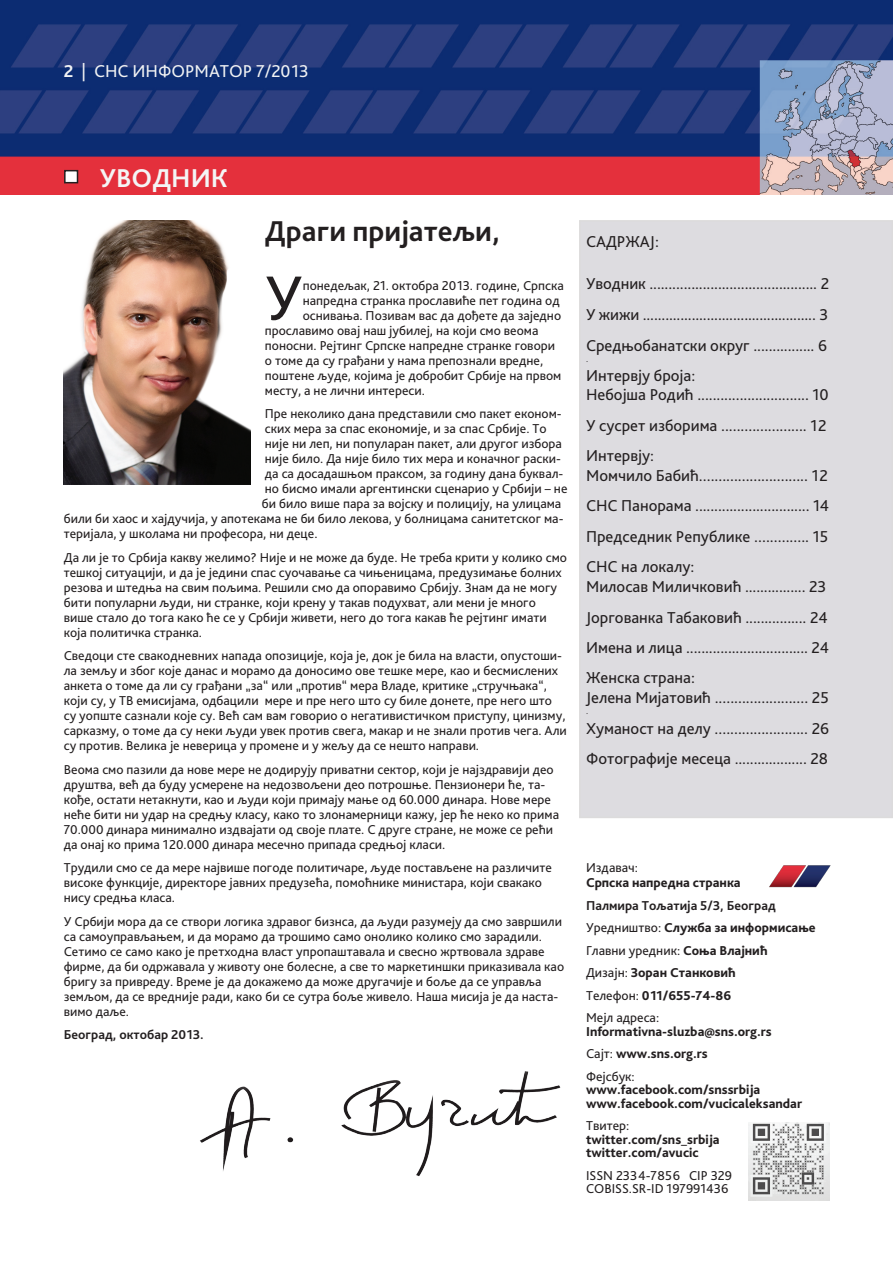
<style>
.page{position:relative;width:893px;height:1263px;background:#fff}
.page>*{position:absolute;margin:0;border:0;box-sizing:border-box;transform-origin:0 0}
.t1{font:65.55px "Bliss Pro";color:#231f20}
.t2{font:700 30px "Bliss Pro";color:#231f20}
.t3{font:700 27px "Bliss Pro";color:#f4f5f5}
.t4{font:18px "Bliss Pro";color:#f1f2f3}
.t5{font:16.5px/30.5px "Bliss Pro";color:#231f20}
.t6{font:13.5px/15px "Bliss Pro";color:#231f20}
.t7{font:800 13.5px/22.5px "Bliss Pro";color:#231f20}
.t8{font:700 13.5px "Bliss Pro";color:#231f20}
.t9{font:9px "Bliss Pro";color:#231f20}
.s1{font-weight:700}
.s2{font-weight:400}
</style>
<div class="page">
<img style="left:0;top:0;width:893px;height:195px">
<div style="left:65px;top:171px;width:12px;height:12px;background:#fff"></div>
<div style="left:64px;top:170px;width:14px;height:13px;border:2px solid #231f20"></div>
<div style="left:580px;top:221px;width:312px;height:596px;background:#dddce0"></div>
<img style="left:749px;top:1122px;width:80px;height:78px">
<img style="left:64px;top:220px;width:186px;height:265px">
<img style="left:200px;top:1071px;width:361px;height:106px">
<img style="left:769px;top:865px;width:62px;height:23px">
<h3 class="t4" style="left:64px;top:59px;width:246px"><span class="s1">2</span> | СНС ИНФОРМАТОР 7/2013</h3>
<h3 class="t3" style="left:100px;top:161px;width:129px">УВОДНИК</h3>
<h2 class="t2" style="left:265px;top:213px;width:237px">Драги пријатељи,</h2>
<h1 class="t1" style="left:265px;top:257px;width:39px">У</h1>
<p class="t6" style="left:303px;top:277px;width:263px">понедељак, 21. октобра 2013. године, Српска</p>
<p class="t6" style="left:303px;top:292px;width:259px">напредна странка прославиће пет година од</p>
<p class="t6" style="left:303px;top:307px;width:260px">оснивања. Позивам вас да дођете да заједно</p>
<p class="t6" style="left:265px;top:322px;width:275px">прославимо овај наш јубилеј, на који смо веома</p>
<p class="t6" style="left:265px;top:337px;width:292px">поносни. Рејтинг Српске напредне странке говори</p>
<p class="t6" style="left:265px;top:352px;width:280px">о томе да су грађани у нама препознали вредне,</p>
<p class="t6" style="left:265px;top:367px;width:298px">поштене људе, којима је добробит Србије на првом</p>
<p class="t6" style="left:265px;top:382px;width:161px">месту, а не лични интереси.</p>
<p class="t6" style="left:265px;top:406px;width:298px">Пре неколико дана представили смо пакет економ-</p>
<p class="t6" style="left:265px;top:421px;width:283px">ских мера за спас економије, и за спас Србије. То</p>
<p class="t6" style="left:265px;top:436px;width:299px">није ни леп, ни популаран пакет, али другог избора</p>
<p class="t6" style="left:265px;top:451px;width:297px">није било. Да није било тих мера и коначног раски-</p>
<p class="t6" style="left:265px;top:466px;width:300px">да са досадашњом праксом, за годину дана буквал-</p>
<p class="t6" style="left:265px;top:481px;width:304px">но бисмо имали аргентински сценарио у Србији – не</p>
<p class="t6" style="left:262px;top:496px;width:301px">би било више пара за војску и полицију, на улицама</p>
<p class="t6" style="left:64px;top:511px;width:501px">били би хаос и хајдучија, у апотекама не би било лекова, у болницама санитетског ма-</p>
<p class="t6" style="left:64px;top:526px;width:255px">теријала, у школама ни професора, ни деце.</p>
<p class="t6" style="left:64px;top:549px;width:505px">Да ли је то Србија какву желимо? Није и не може да буде. Не треба крити у колико смо тешкој ситуацији, и да је једини спас суочавање са чињеницама, предузимање болних резова и штедња на свим пољима. Решили смо да опоравимо Србију. Знам да не могу бити популарни људи, ни странке, који крену у такав подухват, али мени је много више стало до тога како ће се у Србији живети, него до тога какав ће рејтинг имати која политичка странка.</p>
<p class="t6" style="left:64px;top:648px;width:505px">Сведоци сте свакодневних напада опозиције, која је, док је била на власти, опустоши&shy;ла земљу и због које данас и морамо да доносимо ове тешке мере, као и бесмислених анкета о томе да ли су грађани „за“ или „против“ мера Владе, критике „стручњака“, који су, у ТВ емисијама, одбацили мере и пре него што су биле донете, пре него што су уопште сазнали које су. Већ сам вам говорио о негативистичком приступу, цинизму, сарказму, о томе да су неки људи увек против свега, макар и не знали против чега. Али су против. Велика је неверица у промене и у жељу да се нешто направи.</p>
<p class="t6" style="left:64px;top:761px;width:497px">Веома смо пазили да нове мере не додирују приватни сектор, који је најздравији део друштва, већ да буду усмерене на недозвољени део потрошње. Пензионери ће, та&shy;кође, остати нетакнути, као и људи који примају мање од 60.000 динара. Нове мере неће бити ни удар на средњу класу, како то злонамерници кажу, јер ће неко ко прима 70.000 динара минимално издвајати од своје плате. С друге стране, не може се рећи да онај ко прима 120.000 динара месечно припада средњој класи.</p>
<p class="t6" style="left:64px;top:860px;width:490px">Трудили смо се да мере највише погоде политичаре, људе постављене на различите високе функције, директоре јавних предузећа, помоћнике министара, који свакако нису средња класа.</p>
<p class="t6" style="left:64px;top:913px;width:502px">У Србији мора да се створи логика здравог бизнса, да људи разумеју да смо завршили са самоуправљањем, и да морамо да трошимо само онолико колико смо зарадили.<br>Сетимо се само како је претходна власт упропаштавала и свесно жртвовала здраве фирме, да би одржавала у животу оне болесне, а све то маркетиншки приказивала као бригу за привреду. Време је да докажемо да може другачије и боље да се управља земљом, да се вредније ради, како би се сутра боље живело. Наша мисија је да наста&shy;вимо даље.</p>
<p class="t8" style="left:64px;top:1026px;width:142px">Београд, октобар 2013.</p>
<p class="t5" style="left:586px;top:226px;width:74px">САДРЖАЈ:</p>
<p class="t5" style="left:586px;top:268px;width:245px;line-height:30.9px;text-align:justify">Уводник ............................................ 2<br>У жижи .............................................. 3<br>Средњобанатски округ ................ 6</p>
<p class="t9" style="left:586px;top:353px;width:4px">.</p>
<p class="t5" style="left:586px;top:365px;width:244px;line-height:19.8px">Интервју броја:<br>Небојша Родић ............................. 10</p>
<p class="t5" style="left:586px;top:410px;width:242px;line-height:29.8px">У сусрет изборима ...................... 12<br>Интервју:</p>
<p class="t5" style="left:586px;top:459px;width:245px;text-align:justify">Момчило Бабић............................ 12<br>СНС Панорама .............................. 14<br>Председник Републике .............. 15<br>СНС на локалу:</p>
<p class="t5" style="left:586px;top:571px;width:245px">Милосав Миличковић ................ 23<br>Јоргованка Табаковић ................ 24<br>Имена и лица ................................ 24<br>Женска страна:</p>
<p class="t5" style="left:586px;top:682px;width:244px">Јелена Мијатовић ........................ 25</p>
<p class="t9" style="left:586px;top:705px;width:4px">.</p>
<p class="t5" style="left:586px;top:712px;width:245px">Хуманост на делу ........................ 26<br>Фотографије месеца ................... 28</p>
<p class="t6" style="left:586px;top:860px;width:53px">Издавач:</p>
<p class="t7" style="left:586px;top:871px;width:156px">Српска напредна странка</p>
<p class="t7" style="left:586px;top:893px;width:231px"><span class="s1">Палмира Тољатија 5/3, Београд<br></span><span class="s2">Уредништво:</span> Служба за информисање<br><span class="s2">Главни уредник:</span> Соња Влајнић<br><span class="s2">Дизајн:</span> Зоран Станковић<br><span class="s2">Телефон:</span> 011/655-74-86<br><span class="s2">Мејл адреса:</span></p>
<p class="t7" style="left:586px;top:1019px;width:187px">Informativna-sluzba@sns.org.rs<br><span class="s2">Сајт:</span> www.sns.org.rs<br><span class="s2">Фејсбук:</span></p>
<p class="t7" style="left:586px;top:1082px;width:218px;line-height:13.5px">www.facebook.com/snssrbija www.facebook.com/vucicaleksandar</p>
<p class="t6" style="left:586px;top:1118px;width:45px">Твитер:</p>
<p class="t7" style="left:586px;top:1132px;width:135px;line-height:13.5px">twitter.com/sns_srbija twitter.com/avucic</p>
<p class="t6" style="left:586px;top:1168px;width:148px;line-height:13.5px">ISSN 2334-7856 CIP 329<br>COBISS.SR-ID 197991436</p>
</div>
